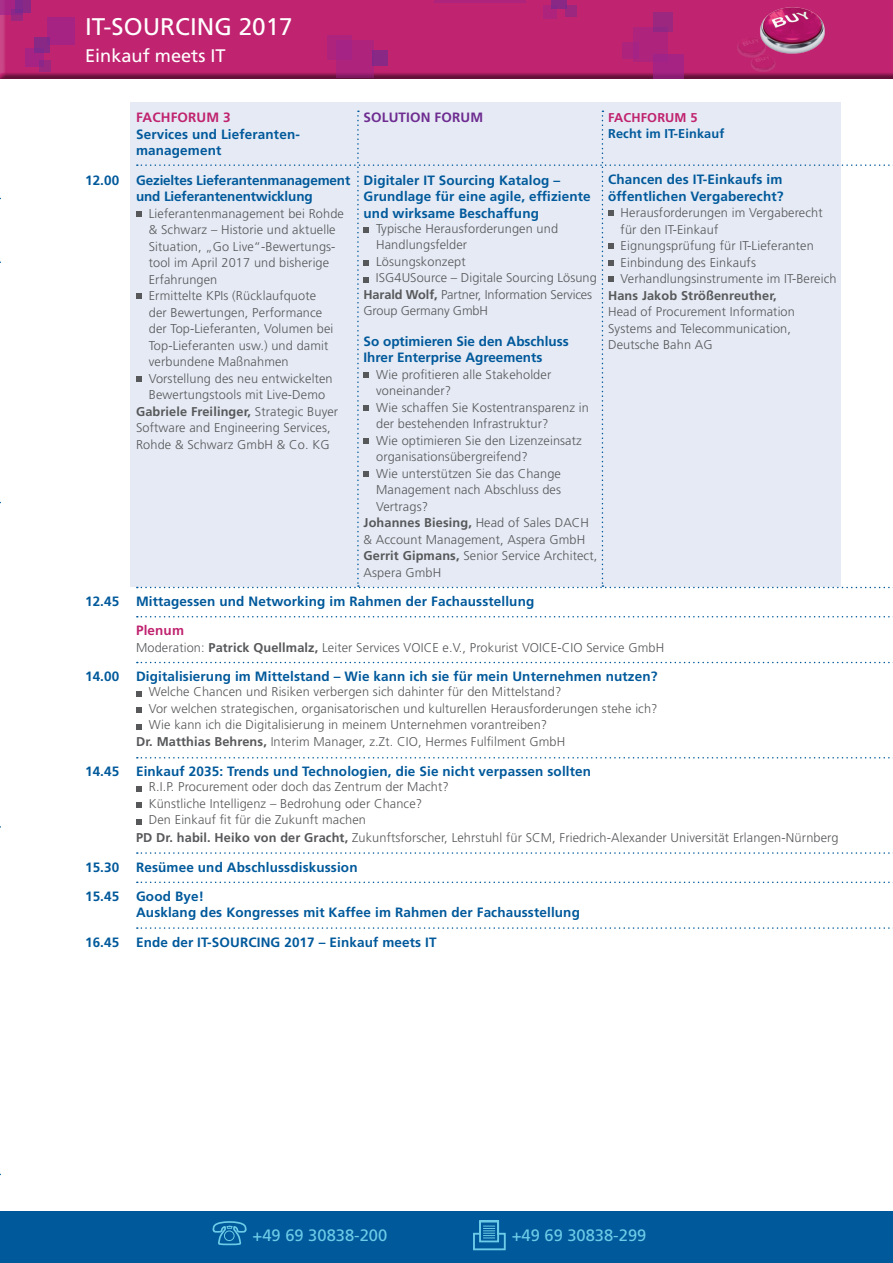
<style>
.page{position:relative;width:893px;height:1263px;background:#fff}
.page>*{position:absolute;margin:0;border:0;box-sizing:border-box;transform-origin:0 0}
.t1{font:24.15px "Frutiger LT Std";color:#fff}
.t2{font:18.15px "Frutiger LT Std";color:#fff}
.t3{font:16.5px "Frutiger LT Std";color:#6ccbe7}
.t4{font:700 13.5px/16.5px "Frutiger LT Std";letter-spacing:.01em;color:#00599b}
.t5{font:700 13.5px/16.5px "Frutiger LT Std";letter-spacing:-.01em;color:#00599b}
.t6{font:700 13.5px "Frutiger LT Std";letter-spacing:.01em;color:#c0236f}
.t7{font:700 13.5px "Frutiger LT Std";letter-spacing:.01em;color:#6e2c91}
.t8{font:300 12.75px/16.5px "Frutiger LT Std";letter-spacing:.01em;color:#57585a}
.t9{font:700 12.75px "Frutiger LT Std";letter-spacing:.01em;color:#57585a}
.t10{font:300 12.75px "Frutiger LT Std";letter-spacing:-.01em;color:#57585a}
.t11{font:700 12.75px "Frutiger LT Std";letter-spacing:.01em;color:#00599b}
.t12{font:700 12.75px "Frutiger LT Std";letter-spacing:.01em;color:#c0236f}
.s1{font-weight:300}
.s2{font-weight:700}
</style>
<div class="page">
<div style="left:130px;top:102px;width:711px;height:485px;background:#e5eaf4"></div>
<div style="left:0;top:1212px;width:893px;height:51px;background:#00599b"></div>
<svg style="left:212px;top:1221px;width:35px;height:25px"></svg>
<div style="left:224px;top:1230px;width:10px;height:11px;border:1px solid #6ccbe7;border-radius:50%"></div>
<svg style="left:473px;top:1220px;width:33px;height:31px"></svg>
<div style="left:0;top:0;width:893px;height:80px;background:#231f20;opacity:.55"></div>
<div style="left:327px;top:35px;width:25px;height:25px;background:#ae237c"></div>
<svg style="left:336px;top:40px;width:38px;height:38px"></svg>
<div style="left:372px;top:51px;width:15px;height:15px;background:#892885"></div>
<svg style="left:653px;top:54px;width:30px;height:24px"></svg>
<div style="left:622px;top:42px;width:17px;height:17px;background:#ae237c"></div>
<div style="left:634px;top:27px;width:34px;height:34px;background:linear-gradient(to right,#ad237d,#ac237e)"></div>
<div style="left:653px;top:12px;width:19px;height:20px;background:#9b277e"></div>
<div style="left:543px;top:5px;width:13px;height:13px;background:#ae237c"></div>
<hr style="left:435px;top:0;width:91px;height:2px;background:#99248e">
<div style="left:551px;top:0;width:16px;height:9px;background:#892885"></div>
<div style="left:565px;top:5px;width:11px;height:12px;background:#9b277e"></div>
<svg style="left:0;top:0;width:15px;height:15px"></svg>
<div style="left:15px;top:0;width:16px;height:13px;background:#892885"></div>
<svg style="left:11px;top:9px;width:12px;height:11px"></svg>
<div style="left:47px;top:18px;width:28px;height:27px;background:#a62383"></div>
<div style="left:26px;top:48px;width:18px;height:19px;background:#a62383"></div>
<div style="left:35px;top:37px;width:15px;height:16px;background:#892885"></div>
<svg style="left:39px;top:60px;width:12px;height:12px"></svg>
<img style="left:758px;top:4px;width:71px;height:54px">
<img style="left:735px;top:35px;width:33px;height:24px">
<img style="left:750px;top:54px;width:26px;height:20px">
<svg style="left:137px;top:616px;width:756px;height:1px"></svg>
<svg style="left:137px;top:662px;width:756px;height:1px"></svg>
<svg style="left:137px;top:757px;width:756px;height:1px"></svg>
<svg style="left:137px;top:852px;width:756px;height:2px"></svg>
<svg style="left:137px;top:881px;width:756px;height:2px"></svg>
<svg style="left:137px;top:927px;width:756px;height:2px"></svg>
<svg style="left:136px;top:691px;width:5px;height:5px"></svg>
<svg style="left:136px;top:707px;width:5px;height:6px"></svg>
<svg style="left:136px;top:724px;width:5px;height:5px"></svg>
<svg style="left:136px;top:786px;width:5px;height:5px"></svg>
<svg style="left:136px;top:803px;width:5px;height:5px"></svg>
<svg style="left:136px;top:819px;width:5px;height:5px"></svg>
<svg style="left:136px;top:111px;width:757px;height:477px"></svg>
<h1 class="t1" style="left:85px;top:12px;width:209px">IT-Sourci ng 2017</h1>
<h2 class="t2" style="left:85px;top:45px;width:142px">Einkauf meets IT</h2>
<p class="t6" style="left:136px;top:110px;width:96px">FACHFORUM 3</p>
<p class="t4" style="left:136px;top:126px;width:164px">Services und Lieferanten&shy;management</p>
<p class="t5" style="left:136px;top:172px;width:216px;text-indent:-51px">12.00 Gezieltes Lieferantenmanagement und Lieferantenentwicklung</p>
<p class="t8" style="left:149px;top:205px;width:197px">Lieferantenmanagement bei Rohde</p>
<p class="t8" style="left:149px;top:222px;width:188px">&amp; Schwarz – H istorie und aktuelle</p>
<p class="t8" style="left:149px;top:238px;width:188px">Situation, „Go Live“-Bewertungs-</p>
<p class="t8" style="left:149px;top:255px;width:182px">tool im April 2017 und bisherige</p>
<p class="t8" style="left:149px;top:271px;width:70px">-Erfahrungen</p>
<p class="t8" style="left:149px;top:288px;width:169px">Ermittelte KPIs (Rücklaufquote</p>
<p class="t8" style="left:149px;top:304px;width:175px">der Bewertungen, Performance</p>
<p class="t8" style="left:149px;top:321px;width:186px">der Top-Lieferanten, Volumen bei</p>
<p class="t8" style="left:149px;top:337px;width:181px">Top-Lieferanten usw.) und damit</p>
<p class="t8" style="left:149px;top:354px;width:141px">verbundene Maßnahmen</p>
<p class="t8" style="left:149px;top:370px;width:185px">Vorstellung des neu entwickelten</p>
<p class="t8" style="left:149px;top:387px;width:178px">Bewertungstools mit Live-Demo</p>
<p class="t9" style="left:136px;top:404px;width:204px">Gabriele Freilinger, <span class="s1">Strategic Buyer</span></p>
<p class="t8" style="left:136px;top:420px;width:196px">Software and Engineering Services,</p>
<p class="t8" style="left:136px;top:436px;width:193px">Rohde &amp; Schwarz GmbH &amp; Co. KG</p>
<p class="t7" style="left:364px;top:110px;width:121px">SOLUTION FORUM</p>
<p class="t4" style="left:364px;top:172px;width:229px">Digitaler IT Sourcing Katalog –<br>Grundlage für eine agile, effiziente und wirksame Beschaffung</p>
<p class="t8" style="left:376px;top:220px;width:184px">Typische Herausforderungen und</p>
<p class="t8" style="left:376px;top:237px;width:93px">-Handlungsfelder</p>
<p class="t8" style="left:376px;top:253px;width:91px">Lösungskonzept</p>
<p class="t8" style="left:376px;top:270px;width:222px">ISG4USource – Digitale Sourcing Lösung</p>
<p class="t10" style="left:364px;top:287px;width:230px"><span class="s2">Harald Wolf,</span> Partner, Information Services</p>
<p class="t8" style="left:364px;top:303px;width:124px">Group Germany GmbH</p>
<p class="t4" style="left:364px;top:333px;width:207px">So optimieren Sie den Abschluss<br>Ihrer Enterprise Agreements</p>
<p class="t8" style="left:376px;top:366px;width:177px">Wie profitieren alle Stakeholder</p>
<p class="t8" style="left:376px;top:383px;width:77px">voneinander?</p>
<p class="t8" style="left:376px;top:399px;width:214px">Wie schaffen Sie Kostentransparenz in</p>
<p class="t8" style="left:376px;top:416px;width:174px">der bestehenden Infrastruktur?</p>
<p class="t8" style="left:376px;top:432px;width:207px">Wie optimieren Sie den Lizenzeinsatz</p>
<p class="t8" style="left:376px;top:449px;width:153px">organisationsübergreifend?</p>
<p class="t8" style="left:376px;top:465px;width:186px">Wie unterstützen Sie das C hange</p>
<p class="t8" style="left:376px;top:482px;width:186px">Management nach Abschluss des</p>
<p class="t8" style="left:376px;top:498px;width:54px">Vertrags?</p>
<p class="t9" style="left:364px;top:515px;width:209px">Johannes Biesing, <span class="s1">Head of Sales DACH</span></p>
<p class="t8" style="left:364px;top:531px;width:221px">&amp; Account Management, Aspera GmbH</p>
<p class="t8" style="left:364px;top:548px;width:235px"><span class="s2">Gerrit Gipmans,</span> Senior Service Architect,</p>
<p class="t8" style="left:364px;top:564px;width:77px">Aspera GmbH</p>
<p class="t12" style="left:608px;top:110px;width:91px">FACHFORUM 5</p>
<p class="t11" style="left:608px;top:126px;width:118px">Recht im IT-Einkauf</p>
<p class="t4" style="left:608px;top:171px;width:177px">Chancen des IT-Einkaufs im öffentlichen Vergaberecht?</p>
<p class="t8" style="left:621px;top:205px;width:217px">Herausforderungen im Vergaberecht für den IT-Einkauf<br>Eignungsprüfung für IT-Lieferanten<br>Einbindung des Einkaufs<br>Verhandlungsinstrumente im IT-Bereich</p>
<p class="t9" style="left:608px;top:288px;width:170px">Hans Jakob Strößenreuther,</p>
<p class="t8" style="left:608px;top:304px;width:188px">Head of Procurement Information -Systems and Telecommunication,<br>Deutsche Bahn AG</p>
<p class="t4" style="left:85px;top:593px;width:451px">12.45 Mittagessen und Networking im Rahmen der Fachausstellung</p>
<p class="t6" style="left:136px;top:623px;width:49px">Plenum</p>
<p class="t8" style="left:136px;top:639px;width:283px">Moderation: <span class="s2">Patrick Quellmalz,</span> Leiter Services VOICE</p>
<p class="t8" style="left:442px;top:639px;width:95px">e.V., Prokurist VOICE</p>
<p class="t8" style="left:557px;top:639px;width:12px">-CIO</p>
<p class="t8" style="left:586px;top:639px;width:77px">Service GmbH</p>
<p class="t4" style="left:85px;top:668px;width:574px">14.00 Digitalisierung im Mittelstand – Wie kann ich sie für mein Unternehmen nutzen?</p>
<p class="t8" style="left:149px;top:684px;width:414px">Welche Chancen und Risiken verbergen sich dahinter für den M ittelstand?</p>
<p class="t8" style="left:149px;top:700px;width:510px">Vor welchen strategischen, organisatorischen und kulturellen Herausforderungen stehe ich?</p>
<p class="t8" style="left:149px;top:717px;width:400px">Wie kann ich die Digitalisierung in meinem U nternehmen vorantreiben?</p>
<p class="t8" style="left:136px;top:733px;width:429px"><span class="s2">Dr. Matthias Behrens,</span> Interim Manager, z.Zt. CIO, Hermes Fulfilment GmbH</p>
<p class="t4" style="left:85px;top:763px;width:507px">14.45 Einkauf 2035: Trends und Technologien, die Sie nicht verpassen sollten</p>
<p class="t8" style="left:149px;top:779px;width:302px;text-indent:-8px">R.I.P. Procurement oder doch das Zentrum der Macht?<br>Künstliche Intelligenz – Bedrohung oder Chance?<br>Den Einkauf fit für die Zukunft machen</p>
<p class="t8" style="left:136px;top:830px;width:399px"><span class="s2">PD Dr. habil. Heiko von der Gracht,</span> Zukunftsforscher, Lehrstuhl für SCM</p>
<p class="t8" style="left:552px;top:830px;width:288px">, Friedrich-Alexander U niversität Erlangen-Nürnberg</p>
<p class="t4" style="left:85px;top:852px;width:274px;line-height:29.2px">15.30 Resümee und Abschlussdiskussion<br>15.45 Good Bye!</p>
<p class="t4" style="left:85px;top:898px;width:496px;line-height:29.2px;text-indent:51px">Ausklang des Kongresses mit Kaffee im Rahmen der Fachausstellung<br>16.45 Ende der IT-SOURCING 2017 – Einkauf meets IT</p>
<p class="t3" style="left:253px;top:1226px;width:136px">+49 69 30838-200</p>
<p class="t3" style="left:512px;top:1226px;width:136px">+49 69 30838-299</p>
</div>
